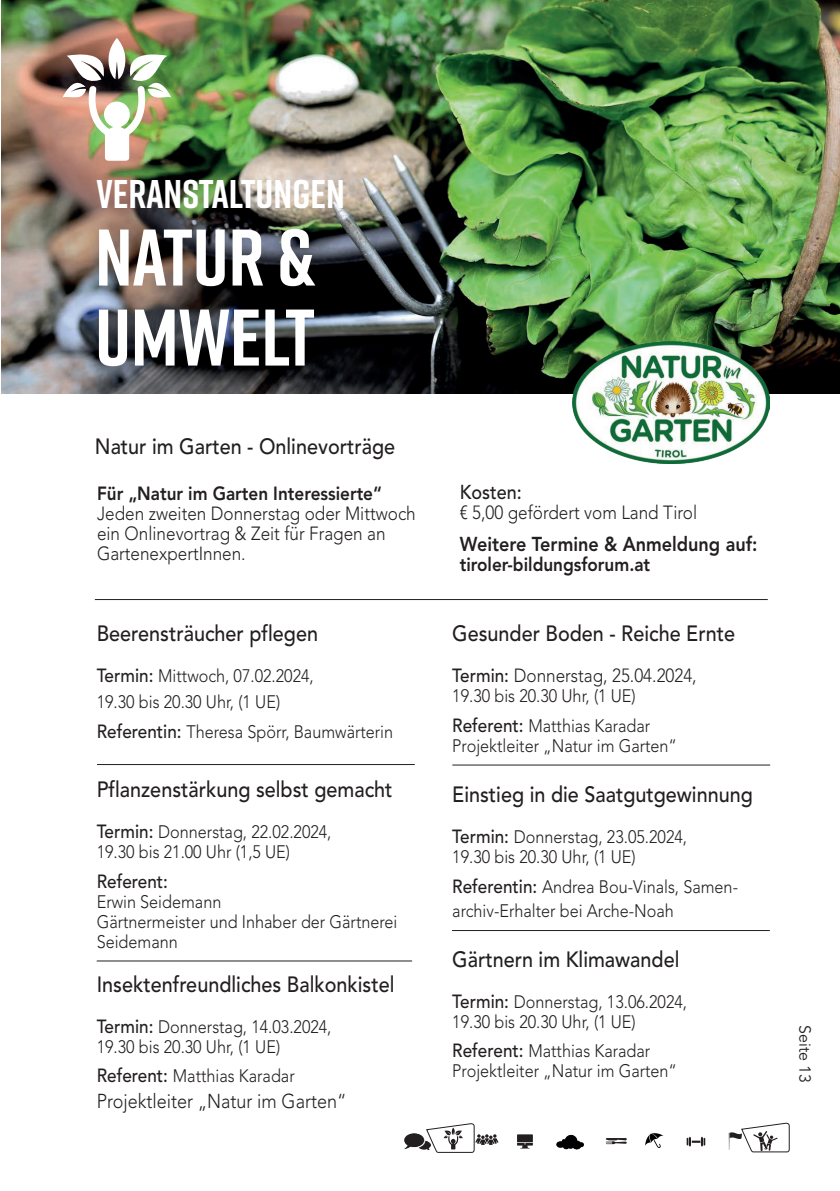
<style>
.page{position:relative;width:840px;height:1191px;background:#fff}
.page>*{position:absolute;margin:0;border:0;box-sizing:border-box;transform-origin:0 0}
.t1{font:700 80px/80px "Rift";color:#fff}
.t2{font:700 40px "Rift";color:#fff}
.t3{font:500 22px "Avenir LT Std";color:#231f20;scale:.9 1}
.t4{font:800 20px "Avenir LT Std";color:#231f20;scale:.9 1}
.t5{font:300 20px "Avenir LT Std";color:#231f20;scale:.9 1}
.t6{font:500 20px "Avenir LT Std";color:#231f20;scale:.9 1}
.t7{font:300 19px/20px "Avenir LT Std";color:#231f20;scale:.9 1}
.t8{font:800 19px "Avenir LT Std";color:#231f20;scale:.9 1}
.t9{font:500 19px "Avenir LT Std";color:#231f20;scale:.9 1}
.t10{font:300 18px/20px "Avenir LT Std";color:#231f20;scale:.9 1}
.t11{font:16px "Avenir LT Std";color:#231f20}
.s1{font-weight:500;font-size:19px}
.s2{font-weight:500}
</style>
<div class="page">
<svg style="left:605px;top:1138px;width:21px;height:6px"></svg>
<svg style="left:686px;top:1136px;width:19px;height:10px"></svg>
<img style="left:556px;top:1134px;width:27px;height:15px">
<svg style="left:517px;top:1134px;width:15px;height:14px"></svg>
<svg style="left:645px;top:1133px;width:18px;height:15px"></svg>
<img style="left:404px;top:1133px;width:22px;height:16px">
<hr style="left:95px;top:599px;width:672px;height:1px;background:#231f20">
<hr style="left:97px;top:764px;width:317px;height:1px;background:#231f20">
<hr style="left:97px;top:960px;width:315px;height:1px;background:#231f20">
<hr style="left:452px;top:930px;width:317px;height:1px;background:#231f20">
<hr style="left:452px;top:764px;width:317px;height:1px;background:#231f20">
<img style="left:2px;top:0;width:837px;height:393px">
<img style="left:63px;top:38px;width:108px;height:123px">
<img style="left:572px;top:341px;width:197px;height:123px">
<svg style="left:728px;top:1122px;width:61px;height:30px"></svg>
<svg style="left:426px;top:1123px;width:72px;height:29px"></svg>
<h2 class="t2" style="left:96px;top:165px;width:250px">VERANSTALTUNGEN</h2>
<h1 class="t1" style="left:95px;top:216px;width:221px">NATUR &amp;<br>UMWELT</h1>
<p class="t3" style="left:95px;top:433px;width:335px">Natur im Garten - Onlinevorträge</p>
<p class="t8" style="left:97px;top:482px;width:318px">Für „Natur im Garten Interessierte“</p>
<p class="t7" style="left:97px;top:503px;width:355px">Jeden zweiten Donnerstag oder Mittwoch ein Onlinevortrag &amp; Zeit für Fragen an<br>GartenexpertInnen.</p>
<p class="t3" style="left:97px;top:620px;width:247px">Beerensträucher pflegen</p>
<p class="t10" style="left:97px;top:663px;width:242px;line-height:25.6px"><span class="s1">Termin:</span> Mittwoch, 07.02.2024,<br>19.30 bis 20.30 Uhr, (1 UE)</p>
<p class="t10" style="left:97px;top:721px;width:331px"><span class="s1">Referentin:</span> Theresa Spörr, Baumwärterin</p>
<p class="t3" style="left:97px;top:776px;width:330px">Pflanzenstärkung selbst gemacht</p>
<p class="t10" style="left:97px;top:821px;width:262px"><span class="s1">Termin:</span> Donnerstag, 22.02.2024,<br>19.30 bis 21.00 Uhr (1,5 UE)</p>
<p class="t9" style="left:97px;top:870px;width:81px">Referent:</p>
<p class="t10" style="left:97px;top:891px;width:335px">Erwin Seidemann<br>Gärtnermeister und Inhaber der Gärtnerei<br>Seidemann</p>
<p class="t3" style="left:97px;top:971px;width:332px">Insektenfreundliches Balkonkistel</p>
<p class="t10" style="left:97px;top:1016px;width:262px"><span class="s1">Termin:</span> Donnerstag, 14.03.2024,<br>19.30 bis 20.30 Uhr, (1 UE)</p>
<p class="t10" style="left:97px;top:1066px;width:221px"><span class="s1">Referent:</span> Matthias Karadar</p>
<p class="t5" style="left:97px;top:1089px;width:279px">Projektleiter „Natur im Garten“</p>
<p class="t6" style="left:459px;top:480px;width:70px">Kosten:</p>
<p class="t7" style="left:459px;top:503px;width:265px">€ 5,00 gefördert vom Land Tirol</p>
<p class="t4" style="left:459px;top:532px;width:332px">Weitere Termine &amp; Anmeldung auf:</p>
<p class="t8" style="left:459px;top:553px;width:213px">tiroler-bildungsforum.at</p>
<p class="t3" style="left:452px;top:620px;width:315px">Gesunder Boden - Reiche Ernte</p>
<p class="t7" style="left:452px;top:665px;width:273px"><span class="s2">Termin:</span> Donnerstag, 25.04.2024,</p>
<p class="t10" style="left:452px;top:681px;width:221px;line-height:29.6px">19.30 bis 20.30 Uhr, (1 UE)<br><span class="s1">Referent:</span> Matthias Karadar</p>
<p class="t10" style="left:452px;top:735px;width:251px">Projektleiter „Natur im Garten“</p>
<p class="t3" style="left:452px;top:781px;width:335px">Einstieg in die Saatgutgewinnung</p>
<p class="t10" style="left:452px;top:826px;width:262px"><span class="s1">Termin:</span> Donnerstag, 23.05.2024,<br>19.30 bis 20.30 Uhr, (1 UE)</p>
<p class="t10" style="left:452px;top:874px;width:319px;line-height:24px"><span class="s1">Referentin:</span> Andrea Bou-Vinals, Samen&shy;archiv-Erhalter bei Arche-Noah</p>
<p class="t3" style="left:452px;top:946px;width:254px">Gärtnern im Klimawandel</p>
<p class="t10" style="left:452px;top:991px;width:262px"><span class="s1">Termin:</span> Donnerstag, 13.06.2024,<br>19.30 bis 20.30 Uhr, (1 UE)</p>
<p class="t10" style="left:452px;top:1041px;width:251px"><span class="s1">Referent:</span> Matthias Karadar<br>Projektleiter „Natur im Garten“</p>
<p class="t11" style="left:813px;top:1025px;width:60px;rotate:90deg">Seite 13</p>
</div>
